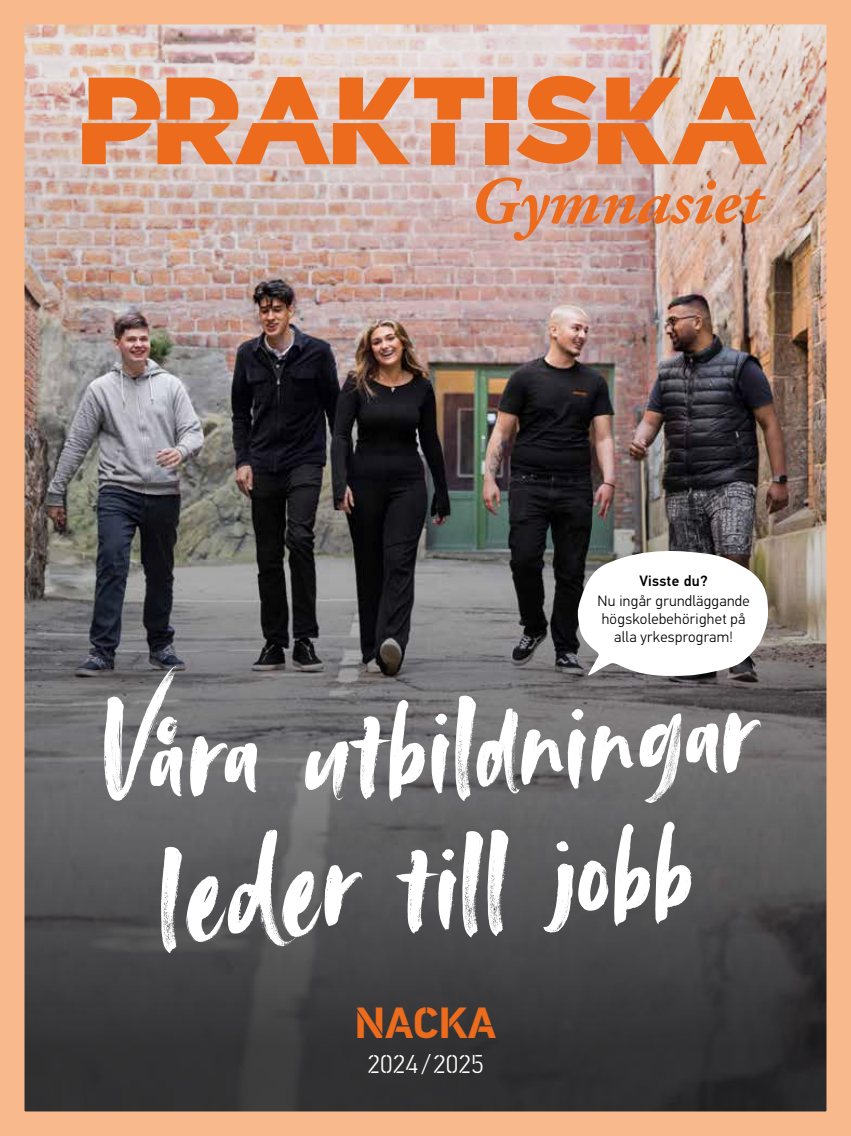
<style>
.page{position:relative;width:851px;height:1136px;background:#fff}
.page>*{position:absolute;margin:0;border:0;box-sizing:border-box;transform-origin:0 0}
.t1{font:142.5px "Avallon Alt";color:#fff}
.t2{font:141.3px "Avallon Alt";color:#fff}
.t3{font:700 43.8px "PFDIN Stencil";color:#ed6b1c}
.t4{font:300 25.95px "PFDIN Stencil";color:#fff}
.t5{font:300 15px/18px "PFDIN Text Pro";letter-spacing:.02em;color:#000;text-align:center}
.t6{font:500 15px "PFDIN Text Pro";letter-spacing:.02em;color:#000}
.s1{font-family:"Avallon"}
</style>
<div class="page">
<img style="left:0;top:0;width:850px;height:1135px">
<svg style="left:576px;top:546px;width:193px;height:131px"></svg>
<div style="left:492px;top:78px;width:24px;height:42px;background:#ed6b1c"></div>
<svg style="left:82px;top:77px;width:402px;height:87px;background:#e59568"></svg>
<div style="left:431px;top:123px;width:23px;height:41px;background:#ed6b1c"></div>
<div style="left:485px;top:123px;width:24px;height:41px;background:#ed6b1c"></div>
<svg style="left:516px;top:76px;width:251px;height:88px;background:#e49467"></svg>
<svg style="left:476px;top:177px;width:290px;height:64px;background:#d5a08a"></svg>
<p class="t6" style="left:639px;top:572px;width:70px">Visste du?</p>
<p class="t5" style="left:597px;top:591px;width:154px">Nu ingår grundläggande högskolebehörighet på alla yrkesprogram!</p>
<h2 class="t2" style="left:94px;top:668px;width:657px;rotate:-3deg"><sup>V</sup>år<span class="s1">a u</span>tbil<span class="s1">d</span>nin<span class="s1">ga</span>r</h2>
<h1 class="t1" style="left:153px;top:800px;width:537px;rotate:-3deg">leder till jobb</h1>
<h3 class="t3" style="left:355px;top:996px;width:143px">NACKA</h3>
<h3 class="t4" style="left:367px;top:1049px;width:118px">2024 /2025</h3>
</div>
